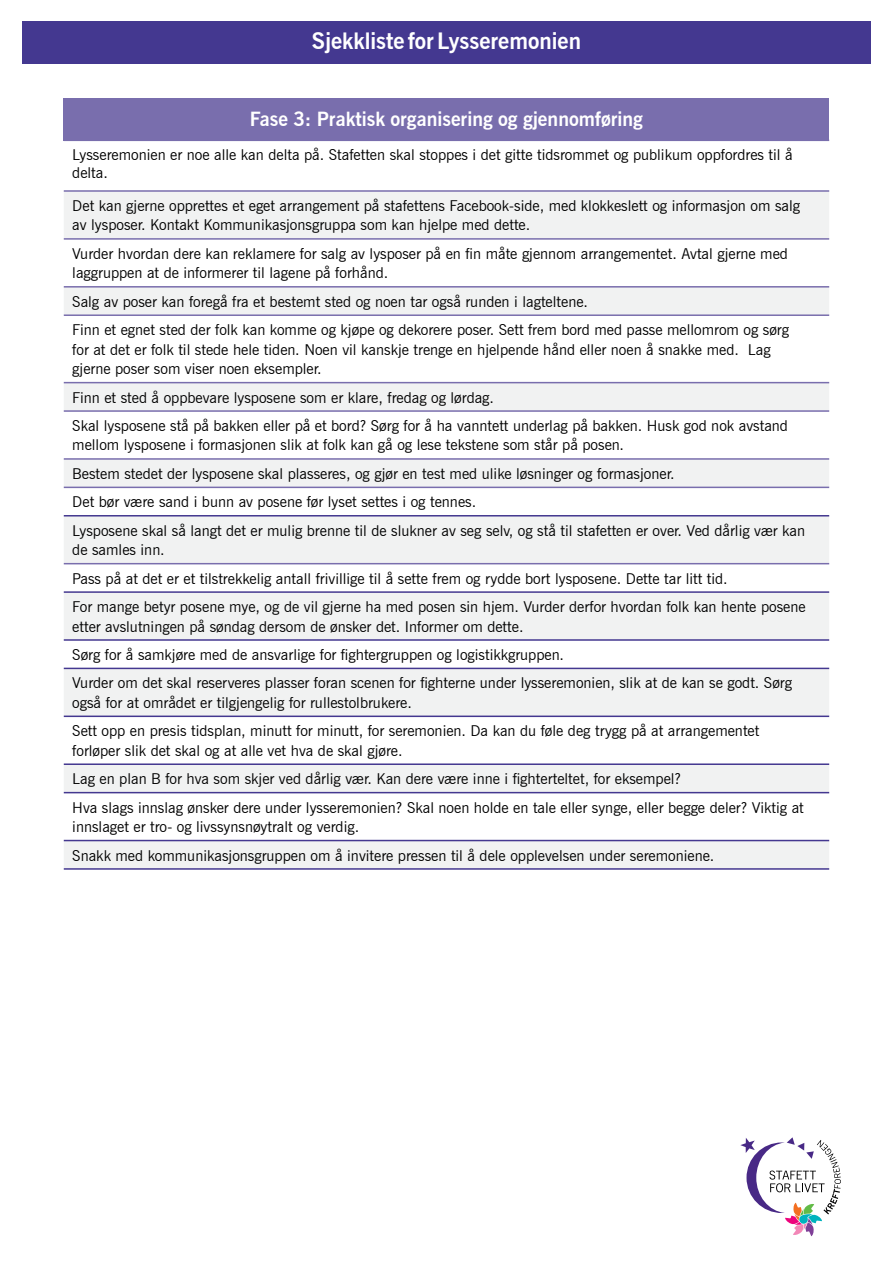
<style>
.page{position:relative;width:893px;height:1263px;background:#fff}
.page>*{position:absolute;margin:0;border:0;box-sizing:border-box;transform-origin:0 0}
.t1{font:700 22.5px "News Gothic BT";color:#fff}
.t2{font:700 19.5px "News Gothic BT";color:#fff}
.t3{font:15px/28.3px "News Gothic BT";color:#000}
</style>
<div class="page">
<div style="left:22px;top:22px;width:849px;height:42px;background:#443890"></div>
<svg style="left:740px;top:1137px;width:101px;height:99px"></svg>
<div style="left:64px;top:98px;width:765px;height:42px;background:#796ead"></div>
<svg style="left:64px;top:192px;width:765px;height:676px;fill:#f1f2f7"></svg>
<hr style="left:64px;top:190px;width:765px;height:2px;background:#796ead">
<hr style="left:64px;top:140px;width:765px;height:1px;background:#796ead">
<hr style="left:64px;top:238px;width:765px;height:2px;background:#796ead">
<hr style="left:64px;top:286px;width:765px;height:2px;background:#796ead">
<hr style="left:64px;top:314px;width:765px;height:2px;background:#796ead">
<hr style="left:64px;top:382px;width:765px;height:1px;background:#796ead">
<hr style="left:64px;top:410px;width:765px;height:2px;background:#796ead">
<hr style="left:64px;top:458px;width:765px;height:2px;background:#796ead">
<hr style="left:64px;top:487px;width:765px;height:1px;background:#796ead">
<hr style="left:64px;top:515px;width:765px;height:1px;background:#443890">
<hr style="left:64px;top:563px;width:765px;height:1px;background:#796ead">
<hr style="left:64px;top:591px;width:765px;height:2px;background:#443890">
<hr style="left:64px;top:639px;width:765px;height:2px;background:#443890">
<hr style="left:64px;top:668px;width:765px;height:1px;background:#443890">
<hr style="left:64px;top:715px;width:765px;height:2px;background:#443890">
<hr style="left:64px;top:763px;width:765px;height:2px;background:#443890">
<hr style="left:64px;top:792px;width:765px;height:1px;background:#443890">
<hr style="left:64px;top:840px;width:765px;height:1px;background:#443890">
<hr style="left:64px;top:868px;width:765px;height:2px;background:#443890">
<h1 class="t1" style="left:312px;top:31px;width:271px">Sjekkliste for Lysseremonien</h1>
<h2 class="t2" style="left:250px;top:110px;width:395px">Fase 3: Praktisk organisering og gjennomføring</h2>
<p class="t3" style="left:72px;top:146px;width:722px;line-height:18px">Lysseremonien er noe alle kan delta på. Stafetten skal stoppes i det gitte tidsrommet og publikum oppfordres til å delta.</p>
<p class="t3" style="left:72px;top:196px;width:729px;line-height:19.5px">Det kan gjerne opprettes et eget arrangement på stafettens Facebook-side, med klokkeslett og informasjon om salg av lysposer. Kontakt Kommunikasjonsgruppa som kan hjelpe med dette.</p>
<p class="t3" style="left:72px;top:244px;width:717px;line-height:19.5px">Vurder hvordan dere kan reklamere for salg av lysposer på en fin måte gjennom arrangementet. Avtal gjerne med laggruppen at de informerer til lagene på forhånd.</p>
<p class="t3" style="left:72px;top:288px;width:718px">Salg av poser kan foregå fra et bestemt sted og noen tar også runden i lagteltene.<br>Finn et egnet sted der folk kan komme og kjøpe og dekorere poser. Sett frem bord med passe mellomrom og sørg</p>
<p class="t3" style="left:72px;top:340px;width:700px;line-height:19.5px">for at det er folk til stede hele tiden. Noen vil kanskje trenge en hjelpende hånd eller noen å snakke med. Lag gjerne poser som viser noen eksempler.</p>
<p class="t3" style="left:72px;top:384px;width:717px">Finn et sted å oppbevare lysposene som er klare, fredag og lørdag.<br>Skal lysposene stå på bakken eller på et bord? Sørg for å ha vanntett underlag på bakken. Husk god nok avstand</p>
<p class="t3" style="left:72px;top:432px;width:734px">mellom lysposene i formasjonen slik at folk kan gå og lese tekstene som står på posen.<br>Bestem stedet der lysposene skal plasseres, og gjør en test med ulike løsninger og formasjoner.<br>Det bør være sand i bunn av posene før lyset settes i og tennes.<br>Lysposene skal så langt det er mulig brenne til de slukner av seg selv, og stå til stafetten er over. Ved dårlig vær kan</p>
<p class="t3" style="left:72px;top:536px;width:735px">de samles inn.<br>Pass på at det er et tilstrekkelig antall frivillige til å sette frem og rydde bort lysposene. Dette tar litt tid.<br>For mange betyr posene mye, og de vil gjerne ha med posen sin hjem. Vurder derfor hvordan folk kan hente posene</p>
<p class="t3" style="left:72px;top:613px;width:721px">etter avslutningen på søndag dersom de ønsker det. Informer om dette.<br>Sørg for å samkjøre med de ansvarlige for fightergruppen og logistikkgruppen.<br>Vurder om det skal reserveres plasser foran scenen for fighterne under lysseremonien, slik at de kan se godt. Sørg</p>
<p class="t3" style="left:72px;top:689px;width:689px">også for at området er tilgjengelig for rullestolbrukere.<br>Sett opp en presis tidsplan, minutt for minutt, for seremonien. Da kan du føle deg trygg på at arrangementet</p>
<p class="t3" style="left:72px;top:737px;width:733px">forløper slik det skal og at alle vet hva de skal gjøre.<br>Lag en plan B for hva som skjer ved dårlig vær. Kan dere være inne i fighterteltet, for eksempel?<br>Hva slags innslag ønsker dere under lysseremonien? Skal noen holde en tale eller synge, eller begge deler? Viktig at</p>
<p class="t3" style="left:72px;top:813px;width:644px">innslaget er tro- og livssynsnøytralt og verdig.<br>Snakk med kommunikasjonsgruppen om å invitere pressen til å dele opplevelsen under seremoniene.</p>
</div>
